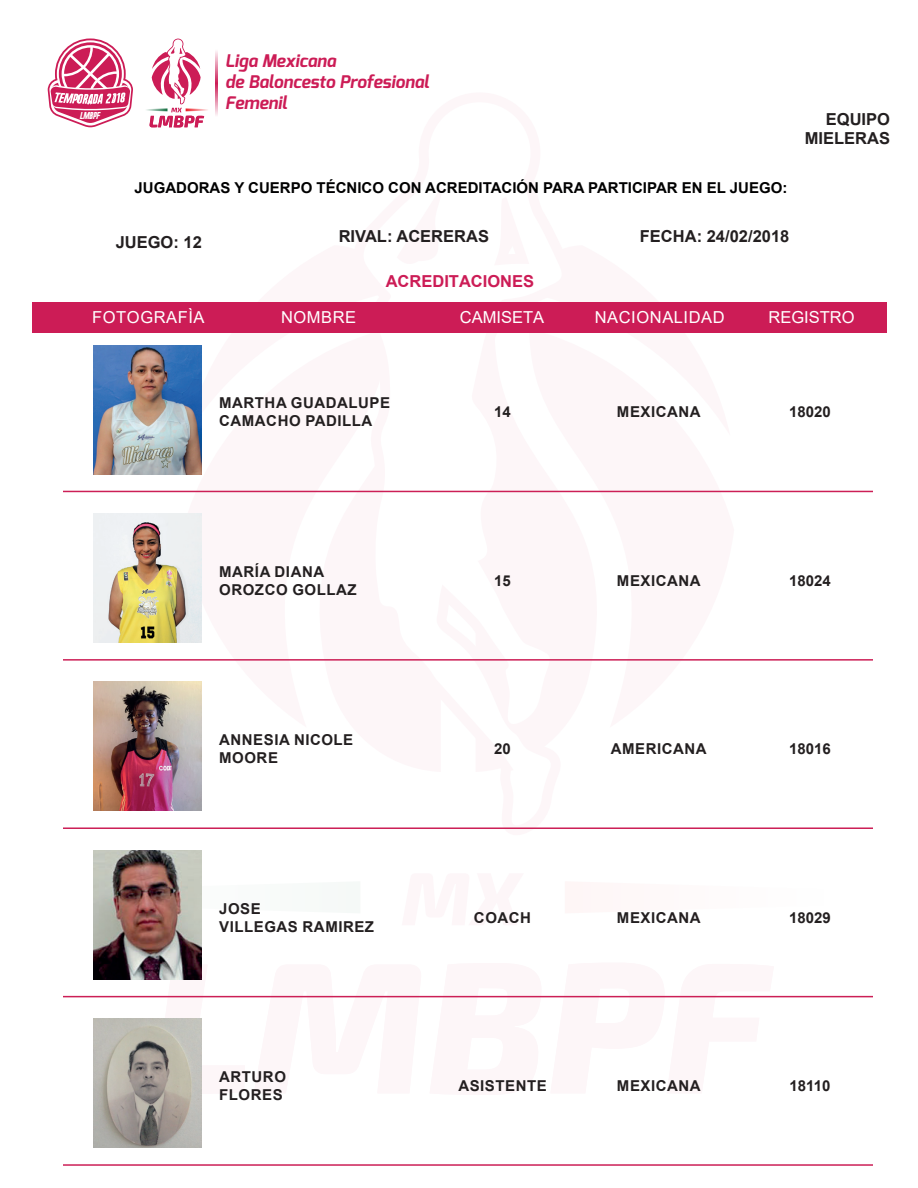
<style>
.page{position:relative;width:918px;height:1188px;background:#fff}
.page>*{position:absolute;margin:0;border:0;box-sizing:border-box;transform-origin:0 0}
.t1{font:italic 700 17.4px/20.9px "Exo";color:#cc1c56}
.t2{font:700 16.5px/19.8px "Arial";color:#231f20;text-align:right}
.t3{font:16.5px "Arial";letter-spacing:.035em;color:#fff}
.t4{font:16.5px "Arial";color:#fff}
.t5{font:700 16.5px "Arial";color:#cc1c56}
.t6{font:700 15px/18px "Arial";letter-spacing:.035em;color:#231f20}
.t7{font:700 15px "Arial";color:#000001}
.t8{font:9.75px "Urae Nium";color:#fff}
</style>
<div class="page">
<svg style="left:146px;top:979px;width:639px;height:40px"></svg>
<svg style="left:361px;top:302px;width:203px;height:191px"></svg>
<div style="left:33px;top:303px;width:854px;height:30px;background:#cc1c56"></div>
<svg style="left:146px;top:38px;width:62px;height:90px"></svg>
<svg style="left:215px;top:51px;width:2px;height:65px"></svg>
<svg style="left:48px;top:45px;width:85px;height:82px"></svg>
<img style="left:94px;top:345px;width:108px;height:129px">
<hr style="left:63px;top:491px;width:810px;height:1px;background:#cc1f56">
<img style="left:94px;top:513px;width:108px;height:129px">
<hr style="left:63px;top:659px;width:810px;height:2px;background:#cc1f56">
<img style="left:94px;top:682px;width:108px;height:129px">
<hr style="left:63px;top:827px;width:810px;height:2px;background:#cc1f56">
<img style="left:94px;top:850px;width:108px;height:129px">
<hr style="left:63px;top:996px;width:810px;height:1px;background:#cc1f56">
<img style="left:94px;top:1019px;width:108px;height:129px">
<hr style="left:63px;top:1164px;width:810px;height:2px;background:#cc1f56">
<p class="t1" style="left:225px;top:50px;width:205px">Liga Mexicana<br>de Baloncesto Profesional<br>Femenil</p>
<p class="t8" style="left:80px;top:112px;width:22px">lmbpf</p>
<p class="t2" style="left:805px;top:109px;width:87px">EQUIPO<br>MIELERAS</p>
<p class="t7" style="left:135px;top:178px;width:654px">JUGADORAS Y CUERPO TÉCNICO CON ACREDITACIÓN PARA PARTICIPAR EN EL JUEGO:</p>
<p class="t2" style="left:116px;top:233px;width:88px">JUEGO: 12</p>
<p class="t2" style="left:339px;top:226px;width:152px">RIVAL: ACERERAS</p>
<p class="t2" style="left:640px;top:226px;width:151px">FECHA: 24/02/2018</p>
<p class="t5" style="left:386px;top:270px;width:150px">ACREDITACIONES</p>
<p class="t3" style="left:92px;top:306px;width:114px">FOTOGRAFÌA</p>
<p class="t3" style="left:281px;top:306px;width:77px">NOMBRE</p>
<p class="t4" style="left:460px;top:306px;width:86px">CAMISETA</p>
<p class="t4" style="left:769px;top:306px;width:88px">REGISTRO</p>
<p class="t3" style="left:595px;top:306px;width:131px">NACIONALIDAD</p>
<p class="t6" style="left:219px;top:394px;width:172px">MARTHA GUADALUPE<br>CAMACHO PADILLA</p>
<p class="t6" style="left:494px;top:403px;width:18px">14</p>
<p class="t6" style="left:617px;top:403px;width:85px">MEXICANA</p>
<p class="t6" style="left:789px;top:403px;width:43px">18020</p>
<p class="t6" style="left:219px;top:563px;width:139px">MARÍA DIANA<br>OROZCO GOLLAZ</p>
<p class="t6" style="left:494px;top:572px;width:18px">15</p>
<p class="t6" style="left:617px;top:572px;width:85px">MEXICANA</p>
<p class="t6" style="left:789px;top:572px;width:43px">18024</p>
<p class="t6" style="left:219px;top:731px;width:136px">ANNESIA NICOLE<br>MOORE</p>
<p class="t6" style="left:494px;top:740px;width:18px">20</p>
<p class="t6" style="left:611px;top:740px;width:97px">AMERICANA</p>
<p class="t6" style="left:789px;top:740px;width:43px">18016</p>
<p class="t6" style="left:219px;top:899px;width:156px">JOSE<br>VILLEGAS RAMIREZ</p>
<p class="t6" style="left:474px;top:908px;width:59px">COACH</p>
<p class="t6" style="left:617px;top:908px;width:85px">MEXICANA</p>
<p class="t6" style="left:789px;top:908px;width:43px">18029</p>
<p class="t6" style="left:219px;top:1068px;width:68px">ARTURO<br>FLORES</p>
<p class="t6" style="left:458px;top:1077px;width:90px">ASISTENTE</p>
<p class="t6" style="left:617px;top:1077px;width:85px">MEXICANA</p>
<p class="t6" style="left:790px;top:1077px;width:42px">18110</p>
</div>
